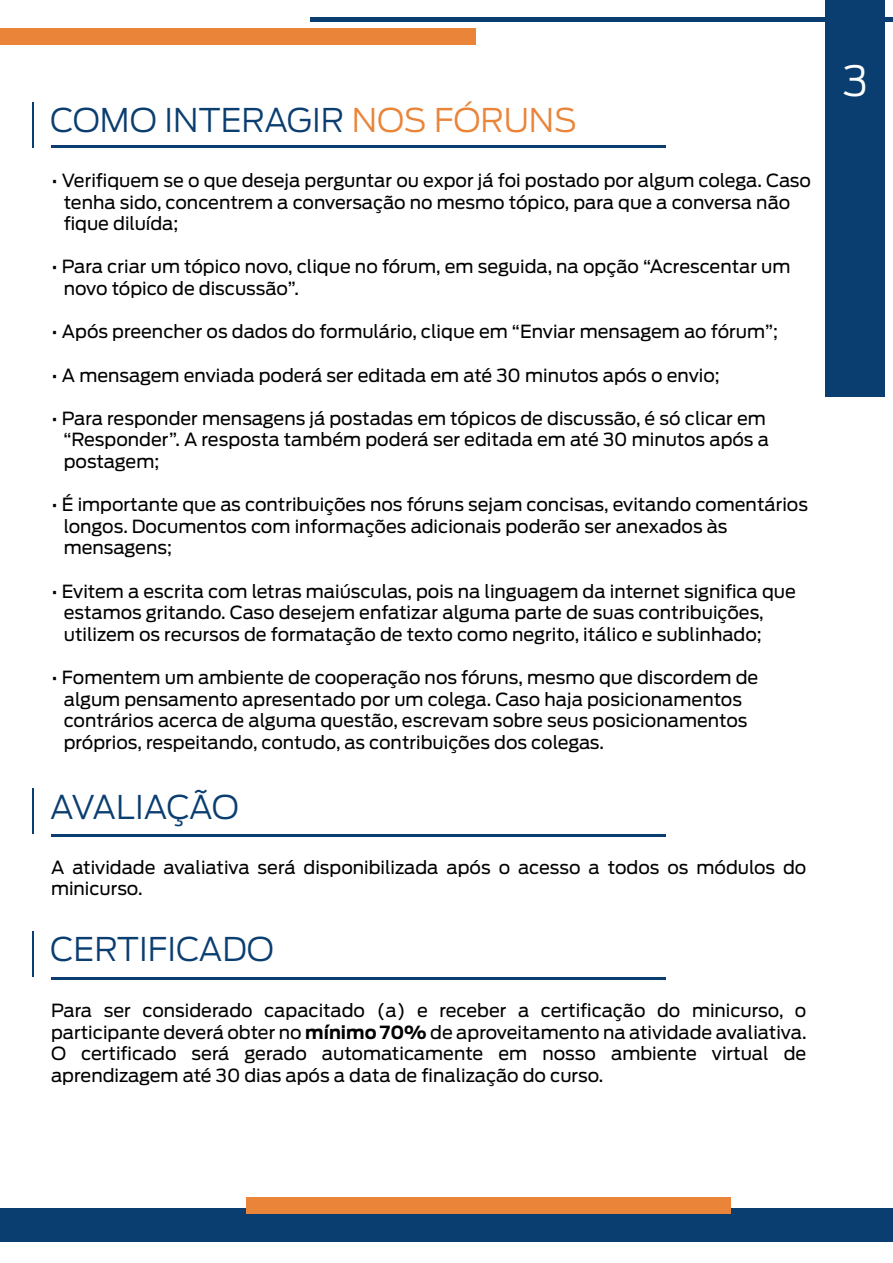
<style>
.page{position:relative;width:893px;height:1263px;background:#fff}
.page>*{position:absolute;margin:0;border:0;box-sizing:border-box;transform-origin:0 0}
.t1{font:300 41.4px "Antenna";color:#fff}
.t2{font:300 32.55px "Antenna";color:#0b3e70}
.t3{font:300 32.55px "Antenna";letter-spacing:-.025em;color:#0b3e70}
.t4{font:18px/21.6px "Antenna";color:#000}
.s1{color:#ea8439}
.s2{font-weight:700}
</style>
<div class="page">
<div style="left:825px;top:0;width:59px;height:397px;background:#0b3e70"></div>
<div style="left:0;top:1208px;width:893px;height:34px;background:#0b3e70"></div>
<div style="left:0;top:29px;width:476px;height:16px;background:#ea8439"></div>
<div style="left:247px;top:1197px;width:484px;height:17px;background:#ea8439"></div>
<div style="left:311px;top:17px;width:582px;height:5px;background:#0b3e70"></div>
<hr style="left:51px;top:835px;width:615px;height:2px;background:#0b3e70">
<hr style="left:32px;top:788px;width:1px;height:46px;background:#0b3e70">
<hr style="left:51px;top:977px;width:615px;height:2px;background:#0b3e70">
<hr style="left:32px;top:931px;width:1px;height:45px;background:#0b3e70">
<hr style="left:32px;top:103px;width:1px;height:45px;background:#0b3e70">
<hr style="left:51px;top:145px;width:615px;height:3px;background:#0b3e70">
<h2 class="t2" style="left:50px;top:101px;width:528px">COMO INTERAGIR <span class="s1">NOS FÓRUNS</span></h2>
<p class="t4" style="left:64px;top:170px;width:749px;text-indent:-12px">• Verifiquem se o que deseja perguntar ou expor já foi postado por algum colega. Caso tenha sido, concentrem a conversação no mesmo tópico, para que a conversa não fique diluída;</p>
<p class="t4" style="left:64px;top:256px;width:728px;text-indent:-12px">• Para criar um tópico novo, clique no fórum, em seguida, na opção “Acrescentar um novo tópico de discussão”.</p>
<p class="t4" style="left:51px;top:321px;width:728px">• Após preencher os dados do formulário, clique em “Enviar mensagem ao fórum”;</p>
<p class="t4" style="left:51px;top:364px;width:670px">• A mensagem enviada poderá ser editada em até 30 minutos após o envio;</p>
<p class="t4" style="left:64px;top:407px;width:707px;text-indent:-12px">• Para responder mensagens já postadas em tópicos de discussão, é só clicar em “Responder”. A resposta também poderá ser editada em até 30 minutos após a postagem;</p>
<p class="t4" style="left:64px;top:494px;width:746px;text-indent:-12px">• É importante que as contribuições nos fóruns sejam concisas, evitando comentários longos. Documentos com informações adicionais poderão ser anexados às mensagens;</p>
<p class="t4" style="left:64px;top:580px;width:734px;text-indent:-12px">• Evitem a escrita com letras maiúsculas, pois na linguagem da internet significa que estamos gritando. Caso desejem enfatizar alguma parte de suas contribuições, utilizem os recursos de formatação de texto como negrito, itálico e sublinhado;</p>
<p class="t4" style="left:64px;top:667px;width:696px;text-indent:-12px">• Fomentem um ambiente de cooperação nos fóruns, mesmo que discordem de algum pensamento apresentado por um colega. Caso haja posicionamentos contrários acerca de alguma questão, escrevam sobre seus posicionamentos próprios, respeitando, contudo, as contribuições dos colegas.</p>
<h2 class="t3" style="left:50px;top:788px;width:190px">AVALIAÇÃO</h2>
<p class="t4" style="left:51px;top:856px;width:757px">A atividade avaliativa será disponibilizada após o acesso a todos os módulos do minicurso.</p>
<h2 class="t2" style="left:50px;top:930px;width:225px">CERTIFICADO</h2>
<p class="t4" style="left:51px;top:1000px;width:757px;text-align:justify">Para ser considerado capacitado (a) e receber a certificação do minicurso, o participante deverá obter no <span class="s2">mínimo 70%</span> de aproveitamento na atividade avaliativa.<br>O certificado será gerado automaticamente em nosso ambiente virtual de aprendizagem até 30 dias após a data de finalização do curso.</p>
<h1 class="t1" style="left:843px;top:57px;width:27px">3</h1>
</div>
